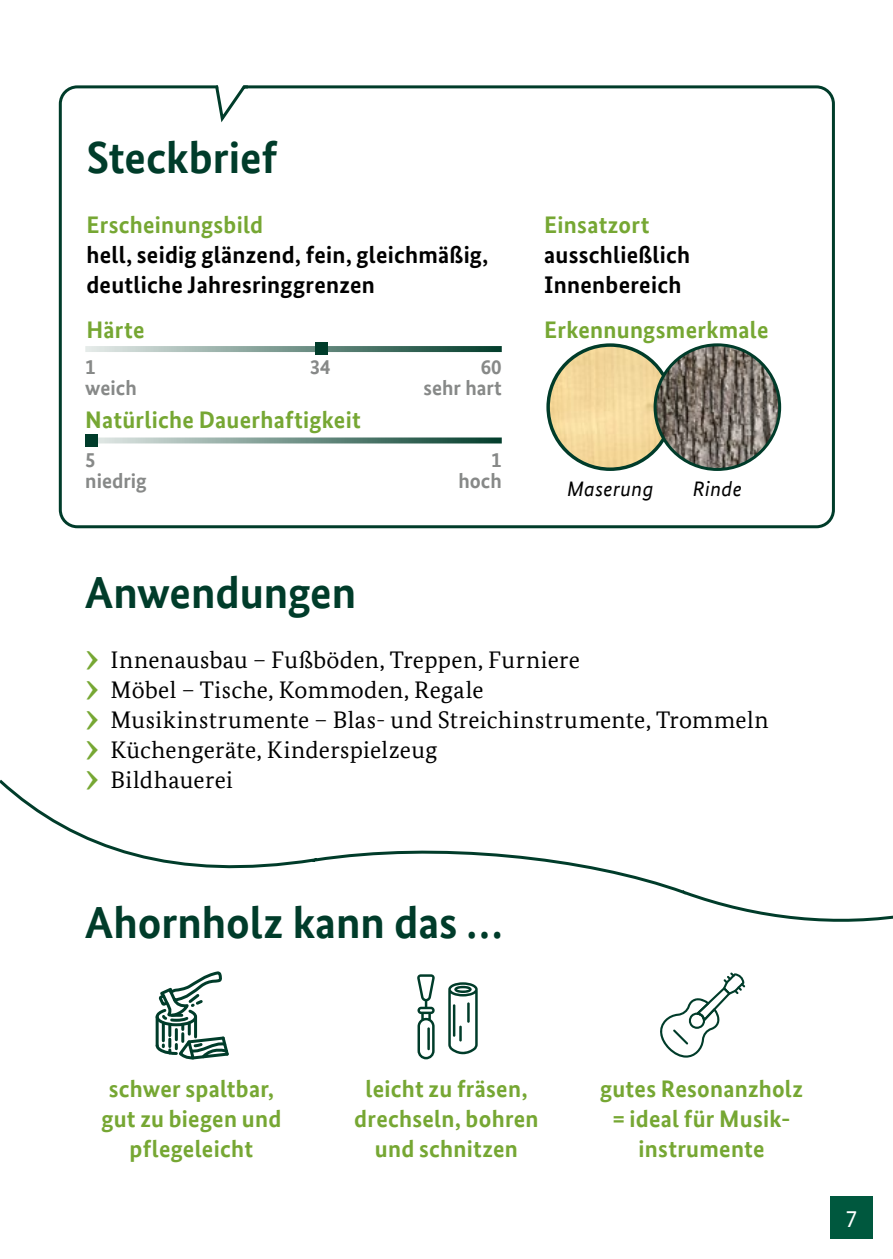
<style>
.page{position:relative;width:893px;height:1259px;background:#fff}
.page>*{position:absolute;margin:0;border:0;box-sizing:border-box;transform-origin:0 0}
.t1{font:700 45px "Bundes Sans Office";color:#003c2a}
.t2{font:24px "Bundes Serif Office";letter-spacing:.015em;color:#000}
.p_Kasten_3er_Eigenschaften{font:700 24px/30px "Bundes Sans Office";letter-spacing:.01em;color:#76a733;text-align:center}
.p_Fließ_Steckbrief{font:700 24px/30px "Bundes Sans";letter-spacing:.01em;color:#000}
.H4_Erscheinungsbild{font:700 24px "Bundes Sans Office";letter-spacing:.01em;color:#76a733}
.t3{font:24px "Bundes Sans Office";color:#fff}
.p_wert{font:700 21px/21px "Bundes Sans Office";color:#878988;text-align:right}
.t4{font:italic 21px "Bundes Sans Office";letter-spacing:.02em;color:#000}
.s1{font-size:45px;color:#76a733}
</style>
<div class="page">
<div style="left:59px;top:85px;width:776px;height:443px;border:3px solid #003c2a;border-radius:17px"></div>
<svg style="left:213px;top:85px;width:38px;height:38px"></svg>
<img style="left:548px;top:345px;width:124px;height:124px;border-radius:62px">
<div style="left:546px;top:343px;width:128px;height:128px;border:3px solid #003c2a;border-radius:50%"></div>
<img style="left:655px;top:345px;width:125px;height:124px;border-radius:62px">
<div style="left:654px;top:343px;width:127px;height:128px;border:3px solid #003c2a;border-radius:50%"></div>
<svg style="left:85px;top:346px;width:417px;height:6px;background:#75958b"></svg>
<div style="left:315px;top:342px;width:13px;height:13px;background:#003c2a"></div>
<svg style="left:98px;top:437px;width:404px;height:6px;background:#7c9a91"></svg>
<div style="left:85px;top:434px;width:13px;height:12px;background:#003c2a"></div>
<svg style="left:0;top:779px;width:893px;height:143px"></svg>
<svg style="left:155px;top:971px;width:74px;height:89px"></svg>
<svg style="left:448px;top:982px;width:30px;height:72px"></svg>
<hr style="left:453px;top:1004px;width:2px;height:32px;background:#003c2a">
<hr style="left:459px;top:1025px;width:3px;height:16px;background:#003c2a">
<hr style="left:467px;top:1002px;width:3px;height:20px;background:#003c2a">
<svg style="left:417px;top:974px;width:18px;height:85px"></svg>
<hr style="left:427px;top:1027px;width:3px;height:23px;background:#003c2a">
<svg style="left:660px;top:972px;width:85px;height:85px"></svg>
<div style="left:830px;top:1196px;width:43px;height:43px;background:#00583e"></div>
<h3 class="t1" style="left:86px;top:131px;width:193px">Steckbrief</h3>
<h4 class="H4_Erscheinungsbild" style="left:86px;top:211px;width:178px">Erscheinungsbild</h4>
<p class="p_Fließ_Steckbrief" style="left:86px;top:240px;width:403px">hell, seidig glänzend, fein, gleichmäßig, deutliche Jahresringgrenzen</p>
<h4 class="H4_Erscheinungsbild" style="left:86px;top:316px;width:60px">Härte</h4>
<p class="p_wert" style="left:85px;top:356px;width:12px">1</p>
<p class="p_wert" style="left:310px;top:356px;width:22px">34</p>
<p class="p_wert" style="left:85px;top:377px;width:53px">weich</p>
<h4 class="H4_Erscheinungsbild" style="left:85px;top:406px;width:277px">Natürliche Dauerhaftigkeit</h4>
<p class="p_wert" style="left:85px;top:449px;width:12px">5</p>
<p class="p_wert" style="left:85px;top:470px;width:63px">niedrig</p>
<p class="p_wert" style="left:424px;top:356px;width:80px">60<br>sehr hart</p>
<p class="p_wert" style="left:458px;top:449px;width:45px">1 hoch</p>
<h4 class="H4_Erscheinungsbild" style="left:544px;top:211px;width:107px">Einsatzort</h4>
<p class="p_Fließ_Steckbrief" style="left:544px;top:240px;width:147px">ausschließlich<br>Innenbereich</p>
<h4 class="H4_Erscheinungsbild" style="left:544px;top:316px;width:226px">Erkennungsmerkmale</h4>
<p class="t4" style="left:567px;top:476px;width:88px">Maserung</p>
<p class="t4" style="left:693px;top:476px;width:51px">Rinde</p>
<h3 class="t1" style="left:85px;top:566px;width:273px">Anwendungen</h3>
<p class="t2" style="left:85px;top:646px;width:496px"><span class="s1">›</span> Innenausbau – Fußböden, Treppen, Furniere</p>
<p class="t2" style="left:85px;top:676px;width:400px"><span class="s1">›</span> Möbel – Tische, Kommoden, Regale</p>
<p class="t2" style="left:85px;top:706px;width:685px"><span class="s1">›</span> Musikinstrumente – Blas- und Streichinstrumente, Trommeln</p>
<p class="t2" style="left:85px;top:736px;width:354px"><span class="s1">›</span> Küchengeräte, Kinderspielzeug</p>
<p class="t2" style="left:85px;top:766px;width:149px"><span class="s1">›</span> Bildhauerei</p>
<h3 class="t1" style="left:85px;top:896px;width:419px">Ahornholz kann das …</h3>
<p class="p_Kasten_3er_Eigenschaften" style="left:101px;top:1073px;width:181px">schwer spaltbar, gut zu biegen und pflegeleicht</p>
<p class="p_Kasten_3er_Eigenschaften" style="left:354px;top:1073px;width:186px">leicht zu fräsen, drechseln, bohren und schnitzen</p>
<p class="p_Kasten_3er_Eigenschaften" style="left:600px;top:1073px;width:205px">gutes Resonanzholz = ideal für Musik&shy;instrumente</p>
<p class="t3" style="left:845px;top:1205px;width:13px">7</p>
</div>
